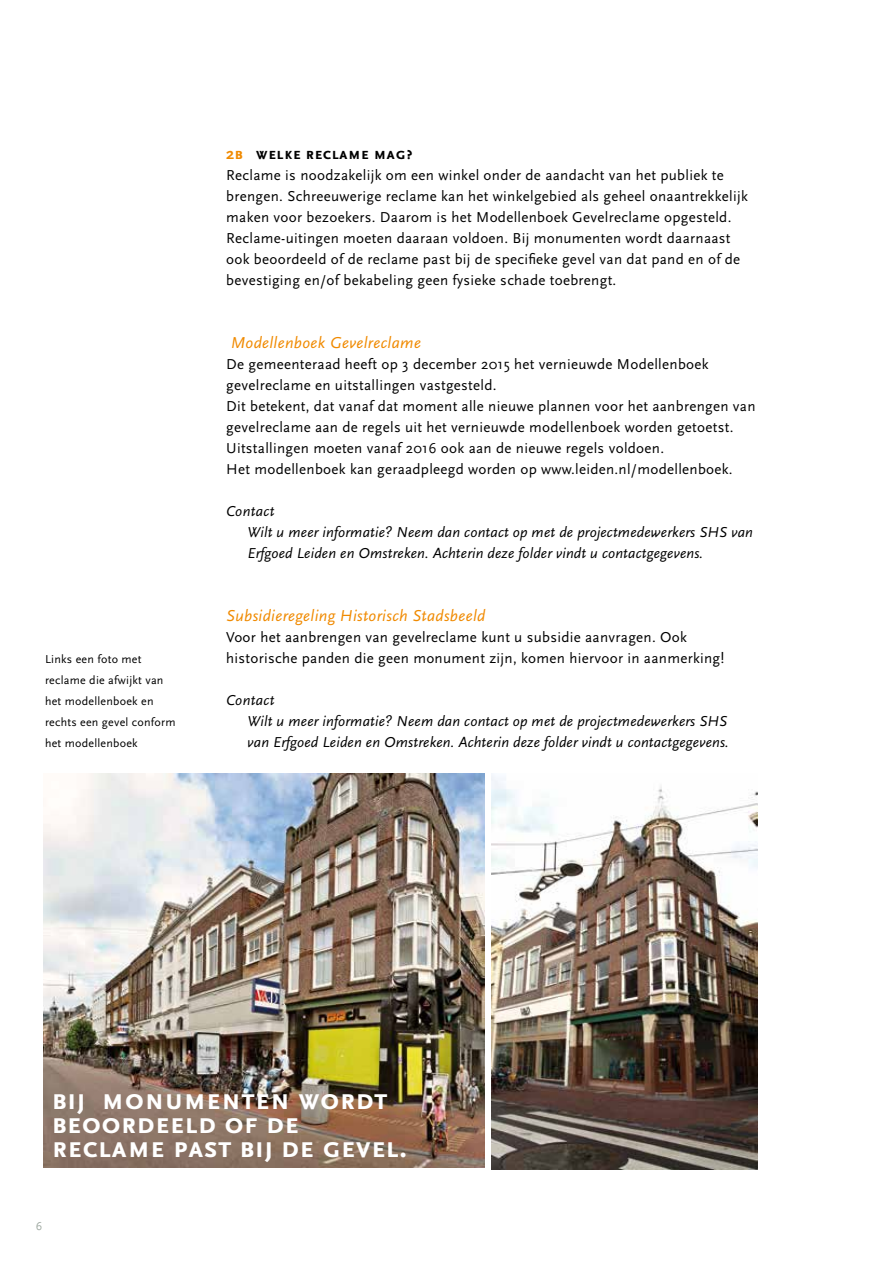
<style>
.page{position:relative;width:893px;height:1263px;background:#fff}
.page>*{position:absolute;margin:0;border:0;box-sizing:border-box;transform-origin:0 0}
.t1{font:700 30px/24px "Scala Sans Caps";letter-spacing:.01em;color:#fff}
.t2{font:italic 16.5px "Scala Sans";letter-spacing:.02em;color:#f08a00}
.t3{font:700 16.5px "Scala Sans Caps";letter-spacing:.02em;color:#000}
.t4{font:15px/21px "Scala Sans";letter-spacing:.02em;color:#000}
.t5{font:italic 15px/21px "Scala Sans";letter-spacing:.01em;color:#000}
.t6{font:12px/21px "Scala Sans";letter-spacing:.02em;color:#000}
.t7{font:12px "Scala Sans";color:#99a49c}
.s1{font-family:"Scala Sans";color:#f08a00}
.s2{color:#f08a00}
</style>
<div class="page">
<img style="left:44px;top:774px;width:441px;height:394px">
<img style="left:491px;top:774px;width:267px;height:395px">
<p class="t3" style="left:226px;top:144px;width:188px"><span class="s1">2</span><span class="s2">b</span> welke reclame mag?</p>
<p class="t4" style="left:226px;top:165px;width:523px">Reclame is noodzakelijk om een winkel onder de aandacht van het publiek te brengen. Schreeuwerige reclame kan het winkelgebied als geheel onaantrekkelijk maken voor bezoekers. Daarom is het Modellenboek Gevelreclame opgesteld.<br>Reclame-uitingen moeten daaraan voldoen. Bij monumenten wordt daarnaast ook beoordeeld of de reclame past bij de specifieke gevel van dat pand en of de bevestiging en/of bekabeling geen fysieke schade toebrengt.</p>
<p class="t6" style="left:45px;top:649px;width:132px">Links een foto met reclame die afwijkt van het modellenboek en rechts een gevel conform het modellenboek</p>
<p class="t2" style="left:231px;top:334px;width:192px">Modellenboek Gevelreclame</p>
<p class="t4" style="left:226px;top:354px;width:531px">De gemeenteraad heeft op 3 december 2015 het vernieuwde Modellenboek gevelreclame en uitstallingen vastgesteld.<br>Dit betekent, dat vanaf dat moment alle nieuwe plannen voor het aanbrengen van gevelreclame aan de regels uit het vernieuwde modellenboek worden getoetst.<br>Uitstallingen moeten vanaf 2016 ook aan de nieuwe regels voldoen.<br>Het modellenboek kan geraadpleegd worden op www.leiden.nl/modellenboek.</p>
<p class="t5" style="left:247px;top:501px;width:507px;text-indent:-21px">Contact<br>Wilt u meer informatie? Neem dan contact op met de projectmedewerkers SHS van<br>Erfgoed Leiden en Omstreken. Achterin deze folder vindt u contactgegevens.</p>
<p class="t2" style="left:226px;top:607px;width:261px">Subsidieregeling Historisch Stadsbeeld</p>
<p class="t4" style="left:226px;top:627px;width:500px">Voor het aanbrengen van gevelreclame kunt u subsidie aanvragen. Ook historische panden die geen monument zijn, komen hiervoor in aanmerking!</p>
<p class="t5" style="left:247px;top:690px;width:483px;text-indent:-21px">Contact<br>Wilt u meer informatie? Neem dan contact op met de projectmedewerkers SHS van Erfgoed Leiden en Omstreken. Achterin deze folder vindt u contactgegevens.</p>
<h1 class="t1" style="left:52px;top:1087px;width:356px">bij monumenten wordt beoordeeld of de reclame past bij de gevel.</h1>
<p class="t7" style="left:36px;top:1220px;width:8px">6</p>
</div>
